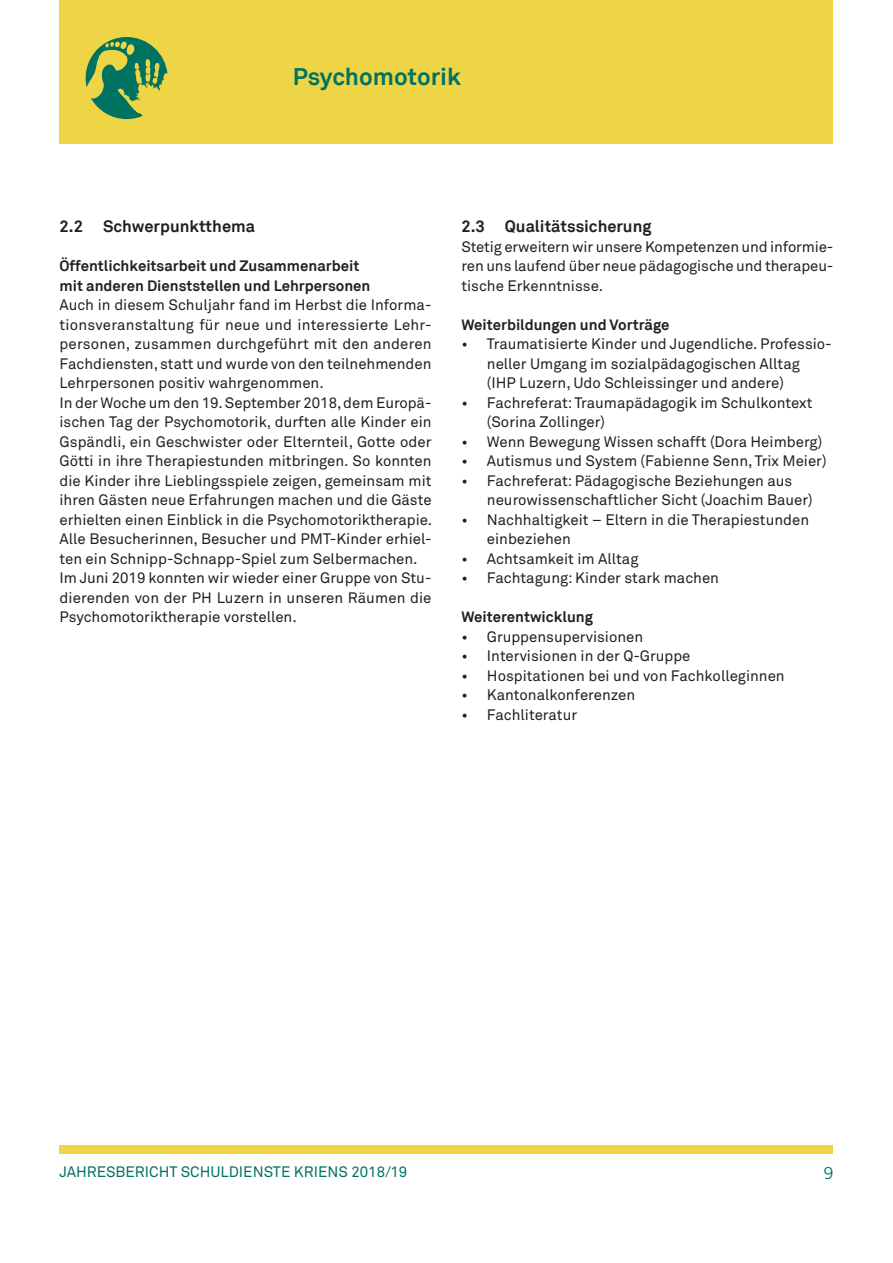
<style>
.page{position:relative;width:893px;height:1263px;background:#fff}
.page>*{position:absolute;margin:0;border:0;box-sizing:border-box;transform-origin:0 0}
.seitentitel{font:700 24px "Akkurat";letter-spacing:-.005em;color:#007261}
.zwischentitel{font:700 16.5px "Akkurat";color:#231f20}
.t1{font:16.5px "Trade Gothic LT Std";color:#007261}
.fliesstext_zweispalt{font:15px/19.5px "Akkurat";color:#231f20;text-align:justify}
.untertitel{font:700 15px "Akkurat";color:#231f20}
.t2{font:15px "Akkurat";color:#007261}
</style>
<div class="page">
<div style="left:60px;top:1145px;width:773px;height:9px;background:#eed546"></div>
<div style="left:60px;top:0;width:773px;height:144px;background:#eed546"></div>
<svg style="left:86px;top:37px;width:81px;height:82px"></svg>
<p class="seitentitel" style="left:293px;top:62px;width:169px">Psychomotorik</p>
<p class="zwischentitel" style="left:60px;top:216px;width:197px">2.2 Schwerpunktthema</p>
<p class="untertitel" style="left:60px;top:256px;width:301px">Öffentlichkeitsarbeit und Zusammenarbeit</p>
<p class="untertitel" style="left:60px;top:276px;width:312px">mit anderen Dienststellen und Lehrpersonen</p>
<p class="fliesstext_zweispalt" style="left:60px;top:296px;width:374px">Auch in diesem Schuljahr fand im Herbst die Informa&shy;tionsveranstaltung für neue und interessierte Lehr&shy;personen, zusammen durchgeführt mit den anderen Fachdiensten, statt und wurde von den teilnehmenden Lehrpersonen positiv wahrgenommen.</p>
<p class="fliesstext_zweispalt" style="left:60px;top:393px;width:374px">In der Woche um den 19. September 2018, dem Europä&shy;ischen Tag der Psychomotorik, durften alle Kinder ein Gspändli, ein Geschwister oder Elternteil, Gotte oder Götti in ihre Therapiestunden mitbringen. So konnten die Kinder ihre Lieblingsspiele zeigen, gemeinsam mit ihren Gästen neue Erfahrungen machen und die Gäste erhielten einen Einblick in die Psychomotoriktherapie.<br>Alle Besucherinnen, Besucher und PMT-Kinder erhiel&shy;ten ein Schnipp-Schnapp-Spiel zum Selbermachen.</p>
<p class="fliesstext_zweispalt" style="left:60px;top:569px;width:374px">Im Juni 2019 konnten wir wieder einer Gruppe von Stu&shy;dierenden von der PH Luzern in unseren Räumen die Psychomotoriktherapie vorstellen.</p>
<p class="zwischentitel" style="left:461px;top:216px;width:192px">2.3 Qualitätssicherung</p>
<p class="fliesstext_zweispalt" style="left:461px;top:237px;width:374px">Stetig erweitern wir unsere Kompetenzen und informie&shy;ren uns laufend über neue pädagogische und therapeu&shy;tische Erkenntnisse.</p>
<p class="untertitel" style="left:461px;top:315px;width:210px">Weiterbildungen und Vorträge</p>
<p class="fliesstext_zweispalt" style="left:487px;top:335px;width:346px;text-align:left;text-indent:-26px">• Traumatisierte Kinder und Jugendliche. Professio&shy;neller Umgang im sozialpädagogischen Alltag (IHP Luzern, Udo Schleissinger und andere)</p>
<p class="fliesstext_zweispalt" style="left:487px;top:393px;width:327px;text-indent:-26px">• Fachreferat: Traumapädagogik im Schulkontext (Sorina Zollinger)</p>
<p class="fliesstext_zweispalt" style="left:461px;top:432px;width:362px">• Wenn Bewegung Wissen schafft (Dora Heimberg)</p>
<p class="fliesstext_zweispalt" style="left:461px;top:452px;width:367px">• Autismus und System (Fabienne Senn, Trix Meier)</p>
<p class="fliesstext_zweispalt" style="left:487px;top:471px;width:327px;text-indent:-26px">• Fachreferat: Pädagogische Beziehungen aus neurowissenschaftlicher Sicht (Joachim Bauer)</p>
<p class="fliesstext_zweispalt" style="left:487px;top:510px;width:324px;text-indent:-26px">• Nachhaltigkeit – Eltern in die Therapiestunden einbeziehen</p>
<p class="fliesstext_zweispalt" style="left:461px;top:549px;width:179px">• Achtsamkeit im Alltag</p>
<p class="fliesstext_zweispalt" style="left:461px;top:569px;width:259px">• Fachtagung: Kinder stark machen</p>
<p class="untertitel" style="left:461px;top:607px;width:133px">Weiterentwicklung</p>
<p class="fliesstext_zweispalt" style="left:461px;top:627px;width:183px">• Gruppensupervisionen</p>
<p class="fliesstext_zweispalt" style="left:461px;top:647px;width:231px">• Intervisionen in der Q-Gruppe</p>
<p class="fliesstext_zweispalt" style="left:461px;top:666px;width:325px">• Hospitationen bei und von Fachkolleginnen</p>
<p class="fliesstext_zweispalt" style="left:461px;top:686px;width:175px">• Kantonalkonferenzen</p>
<p class="fliesstext_zweispalt" style="left:461px;top:705px;width:117px">• Fachliteratur</p>
<p class="t2" style="left:60px;top:1163px;width:349px">JAHRESBERICHT SCHULDIENSTE KRIENS 2018/19</p>
<p class="t1" style="left:823px;top:1163px;width:12px">9</p>
</div>
